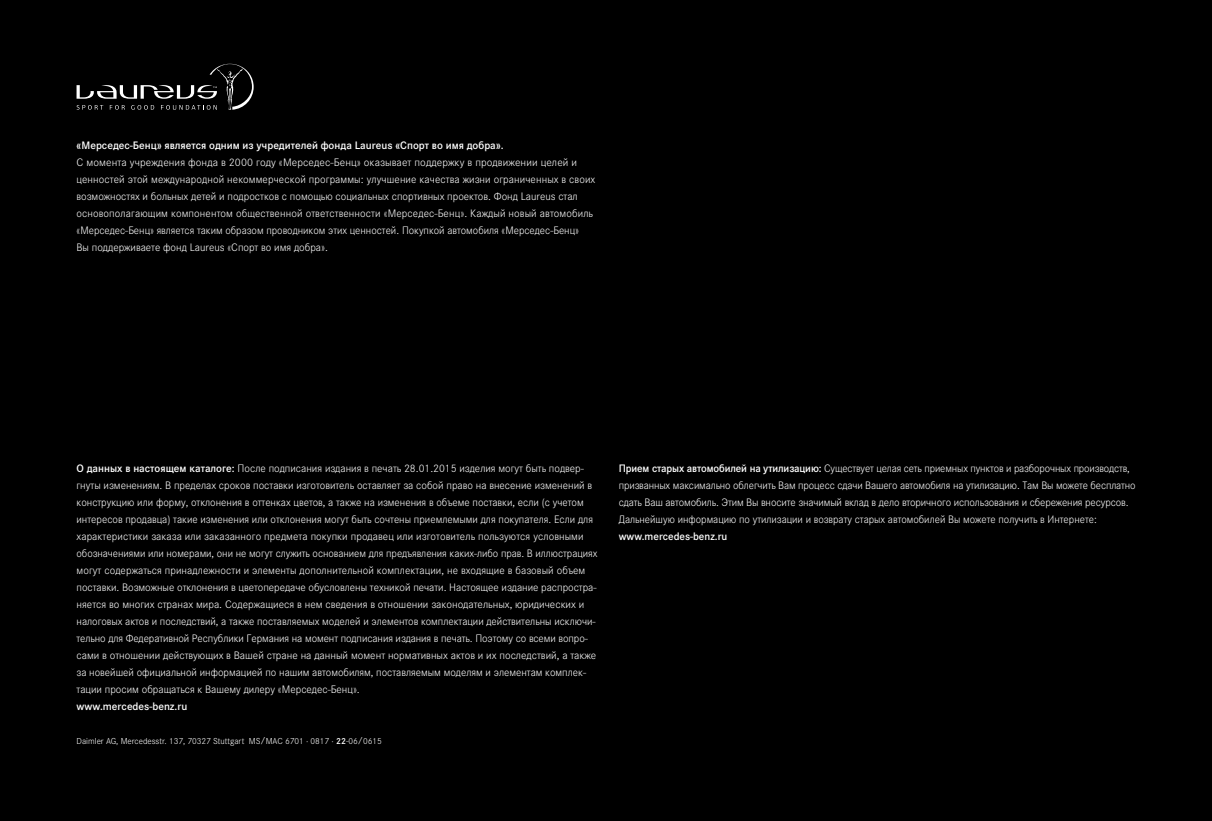
<style>
.page{position:relative;width:1212px;height:821px;background:#000}
.page>*{position:absolute;margin:0;border:0;box-sizing:border-box;transform-origin:0 0}
.t1{font:300 11.25px/17px "Corporate S Pro";color:#fff}
.t2{font:600 11.25px "Corporate S Pro";color:#fff}
.t3{font:300 9px "Corporate S Pro";color:#fff}
.s1{font-weight:600}
</style>
<div class="page">
<svg style="left:77px;top:64px;width:177px;height:46px"></svg>
<p class="t2" style="left:77px;top:137px;width:429px">«Мерседес-Бенц» является одним из учредителей фонда Laureus «Спорт во имя добра».</p>
<p class="t1" style="left:77px;top:153px;width:520px">С момента учреждения фонда в 2000 году «Мерседес-Бенц» оказывает поддержку в продвижении целей и ценностей этой международной некоммерческой программы: улучшение качества жизни ограниченных в своих возможностях и больных детей и подростков с помощью социальных спортивных проектов. Фонд Laureus стал основополагающим компонентом общественной ответственности «Мерседес-Бенц». Каждый новый автомобиль «Мерседес-Бенц» является таким образом проводником этих ценностей. Покупкой автомобиля «Мерседес-Бенц»<br>Вы поддерживаете фонд Laureus «Спорт во имя добра».</p>
<p class="t1" style="left:77px;top:459px;width:522px"><span class="s1">О данных в настоящем каталоге:</span> После подписания издания в печать 28.01.2015 изделия могут быть подвер&shy;гнуты изменениям. В пределах сроков поставки изготовитель оставляет за собой право на внесение изменений в конструкцию или форму, отклонения в оттенках цветов, а также на изменения в объеме поставки, если (с учетом интересов продавца) такие изменения или отклонения могут быть сочтены приемлемыми для покупателя. Если для характеристики заказа или заказанного предмета покупки продавец или изготовитель пользуются условными обозначениями или номерами, они не могут служить основанием для предъявления каких-либо прав. В иллюстрациях могут содержаться принадлежности и элементы дополнительной комплектации, не входящие в базовый объем поставки. Возможные отклонения в цветопередаче обусловлены техникой печати. Настоящее издание распростра&shy;няется во многих странах мира. Содержащиеся в нем сведения в отношении законодательных, юридических и налоговых актов и последствий, а также поставляемых моделей и элементов комплектации действительны исключи&shy;тельно для Федеративной Республики Германия на момент подписания издания в печать. Поэтому со всеми вопро&shy;сами в отношении действующих в Вашей стране на данный момент нормативных актов и их последствий, а также за новейшей официальной информацией по нашим автомобилям, поставляемым моделям и элементам комплек&shy;тации просим обращаться к Вашему дилеру «Мерседес-Бенц».</p>
<p class="t2" style="left:77px;top:698px;width:112px">www.mercedes-benz.ru</p>
<p class="t3" style="left:77px;top:735px;width:307px">Daimler AG, Mercedesstr. 137, 70327 Stuttgart MS/MAC 6701 · 0817 · <span class="s1">22</span>-06/0615</p>
<p class="t1" style="left:619px;top:459px;width:518px"><span class="s1">Прием старых автомобилей на утилизацию:</span> Существует целая сеть приемных пунктов и разборочных производств, призванных максимально облегчить Вам процесс сдачи Вашего автомобиля на утилизацию. Там Вы можете бесплатно сдать Ваш автомобиль. Этим Вы вносите значимый вклад в дело вторичного использования и сбережения ресурсов.<br>Дальнейшую информацию по утилизации и возврату старых автомобилей Вы можете получить в Интернете:</p>
<p class="t2" style="left:619px;top:528px;width:110px">www.mercedes-benz.ru</p>
</div>
